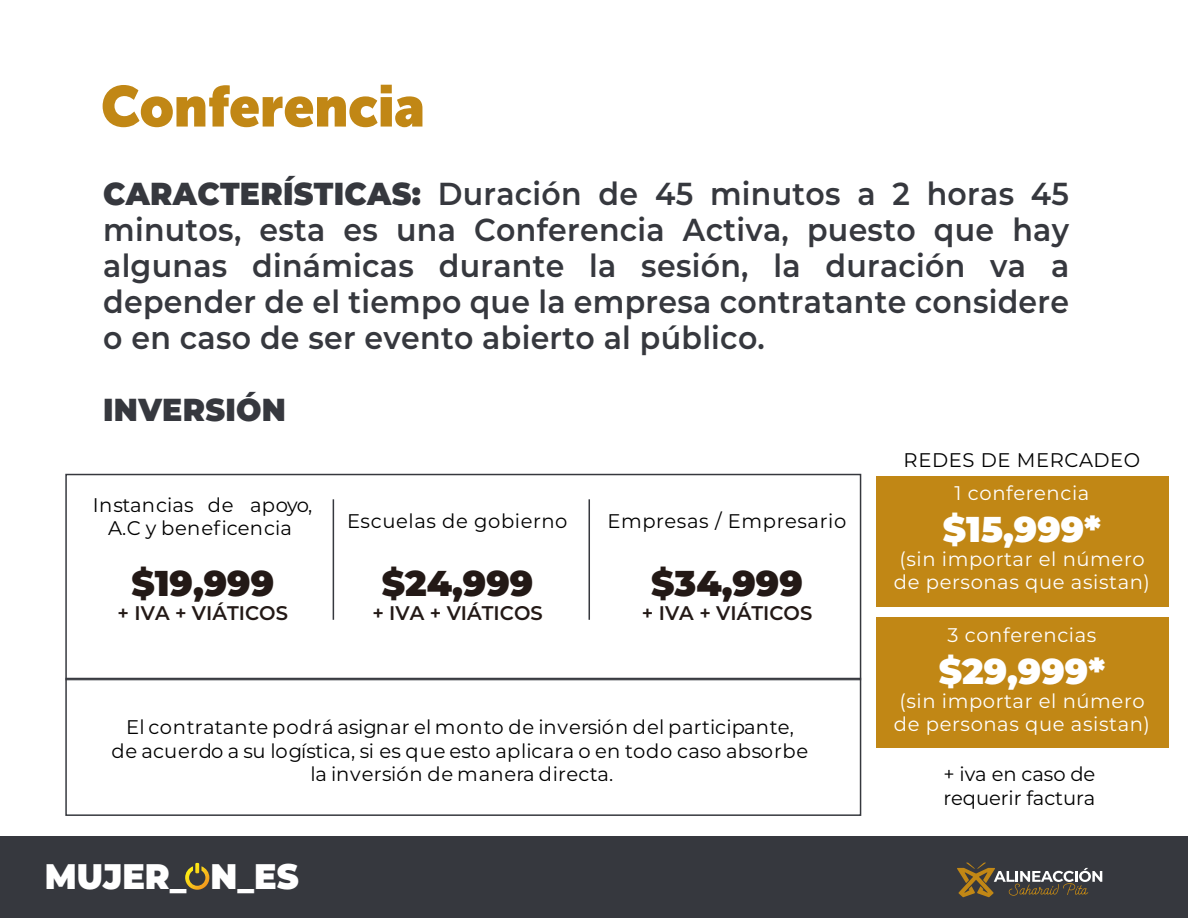
<style>
.page{position:relative;width:1188px;height:918px;background:#fff}
.page>*{position:absolute;margin:0;border:0;box-sizing:border-box;transform-origin:0 0}
.t1{font:900 57.15px "Museo Sans Display";color:#c18715;scale:.94 1}
.t2{font:900 35.85px "Montserrat";color:#231916}
.t3{font:900 35.85px "Montserrat";color:#fff}
.t4{font:900 35.55px "Montserrat";color:#fff;scale:.94 1}
.t5{font:600 31.8px/36px "Montserrat";letter-spacing:.01em;color:#36383e;text-align:justify;scale:.94 1}
.t6{font:900 31.8px "Montserrat";letter-spacing:.01em;color:#36383e;scale:.94 1}
.t7{font:19.8px/23.4px "Montserrat";letter-spacing:.01em;color:#000;text-align:center}
.t8{font:19.8px/23.4px "Montserrat";letter-spacing:.03em;color:#fff}
.t9{font:19.8px "Montserrat";letter-spacing:.03em;color:#000}
.t10{font:600 19.8px "Montserrat";color:#231916}
.s1{font-weight:900}
</style>
<div class="page">
<div style="left:876px;top:476px;width:292px;height:130px;background:#c18715"></div>
<div style="left:876px;top:617px;width:292px;height:130px;background:#c18715"></div>
<div style="left:65px;top:678px;width:796px;height:2px;border:1px solid #36383e"></div>
<hr style="left:333px;top:499px;width:1px;height:121px;background:#36383e">
<hr style="left:589px;top:499px;width:1px;height:121px;background:#36383e">
<div style="left:0;top:836px;width:1188px;height:82px;background:#36383e"></div>
<svg style="left:957px;top:862px;width:145px;height:35px"></svg>
<svg style="left:185px;top:863px;width:24px;height:27px"></svg>
<h1 class="t1" style="left:101px;top:73px;width:346px">Conferencia</h1>
<p class="t5" style="left:103px;top:174px;width:1029px"><span class="s1">CARACTERÍSTICAS:</span> Duración de 45 minutos a 2 horas 45 minutos, esta es una Conferencia Activa, puesto que hay algunas dinámicas durante la sesión, la duración va a depender de el tiempo que la empresa contratante considere o en caso de ser evento abierto al público.</p>
<p class="t6" style="left:103px;top:386px;width:196px">INVERSIÓN</p>
<p class="t7" style="left:93px;top:492px;width:221px">Instancias de apoyo,<br>A.C y beneficencia</p>
<p class="t2" style="left:131px;top:557px;width:144px">$19,999</p>
<p class="t10" style="left:118px;top:599px;width:172px">+ IVA + VIÁTICOS</p>
<p class="t9" style="left:347px;top:507px;width:222px">Escuelas de gobierno</p>
<p class="t2" style="left:382px;top:557px;width:153px">$24,999</p>
<p class="t10" style="left:372px;top:599px;width:172px">+ IVA + VIÁTICOS</p>
<p class="t9" style="left:607px;top:507px;width:240px">Empresas / Empresario</p>
<p class="t2" style="left:651px;top:557px;width:153px">$34,999</p>
<p class="t10" style="left:642px;top:599px;width:172px">+ IVA + VIÁTICOS</p>
<p class="t7" style="left:111px;top:715px;width:699px">El contratante podrá asignar el monto de inversión del participante, de acuerdo a su logística, si es que esto aplicara o en todo caso absorbe la inversión de manera directa.</p>
<p class="t4" style="left:45px;top:850px;width:272px">MUJER_ N_ES</p>
<p class="t9" style="left:904px;top:446px;width:238px">REDES DE MERCADEO</p>
<p class="t8" style="left:955px;top:480px;width:136px">1 conferencia</p>
<p class="t3" style="left:943px;top:503px;width:160px">$15,999*</p>
<p class="t8" style="left:894px;top:546px;width:258px">(sin importar el número de personas que asistan)</p>
<p class="t8" style="left:948px;top:622px;width:150px">3 conferencias</p>
<p class="t3" style="left:939px;top:645px;width:168px">$29,999*</p>
<p class="t8" style="left:894px;top:688px;width:258px">(sin importar el número de personas que asistan)</p>
<p class="t7" style="left:943px;top:762px;width:154px;text-align:left">+ iva en caso de requerir factura</p>
</div>
